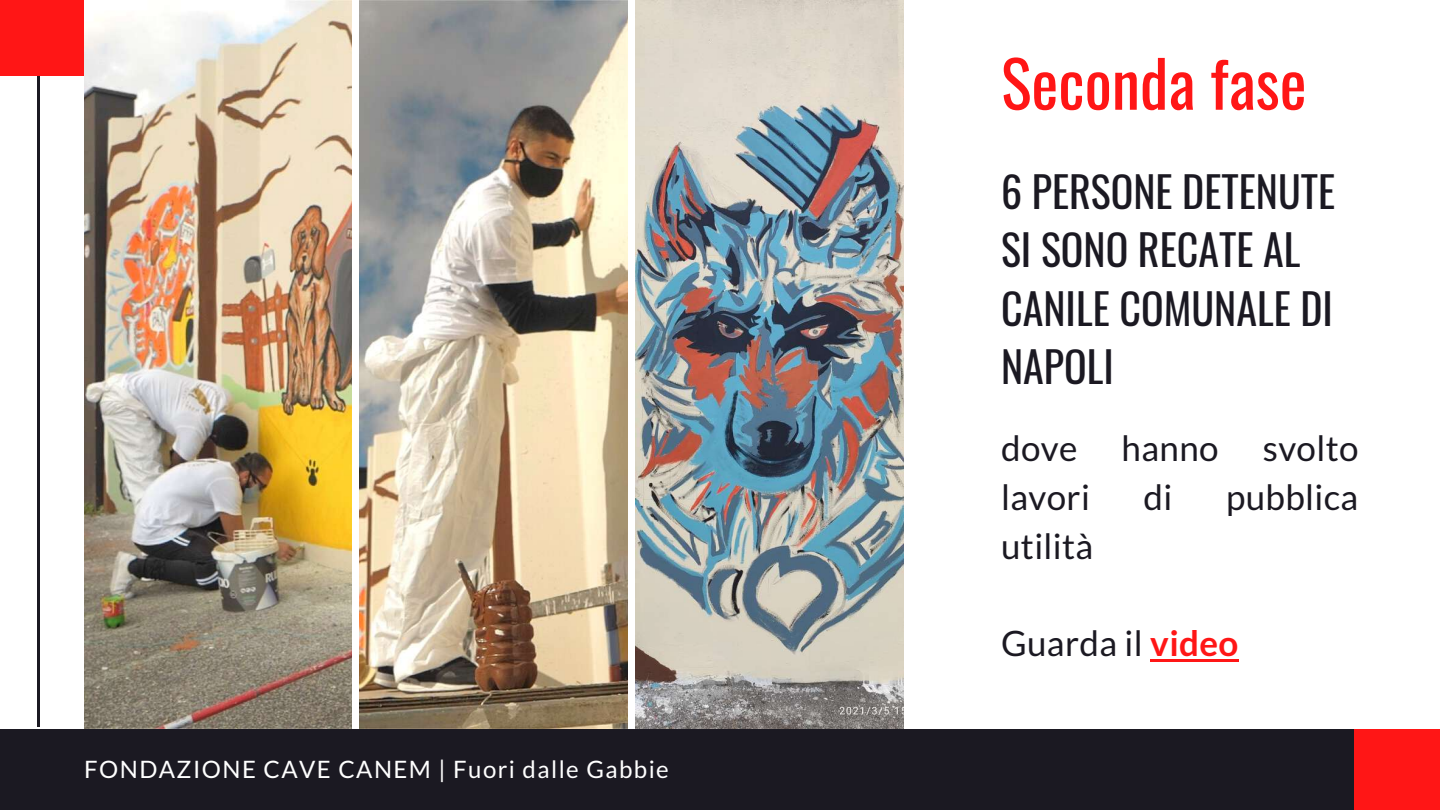
<style>
.page{position:relative;width:1440px;height:810px;background:#fff}
.page>*{position:absolute;margin:0;border:0;box-sizing:border-box;transform-origin:0 0}
.t1{font:64px "Oswald";color:#ff1616}
.t2{font:42px/58.5px "Oswald";color:#1b1922}
.t3{font:35px "Lato";letter-spacing:.01em;color:#1b1922}
.t4{font:24px "Lato";letter-spacing:.06em;color:#fff}
.s1{font-weight:700;color:#ff1616}
</style>
<div class="page">
<img style="left:84px;top:0;width:268px;height:729px">
<img style="left:359px;top:0;width:269px;height:729px">
<img style="left:635px;top:0;width:268px;height:729px">
<hr style="left:1150px;top:659px;width:89px;height:3px;background:#ff1616">
<div style="left:0;top:729px;width:1440px;height:81px;background:#1b1922"></div>
<hr style="left:37px;top:0;width:3px;height:727px;background:#1b1922">
<div style="left:0;top:0;width:84px;height:75px;background:#ff1616"></div>
<div style="left:1354px;top:729px;width:86px;height:81px;background:#ff1616"></div>
<p class="t4" style="left:84px;top:754px;width:586px">FONDAZIONE CAVE CANEM | Fuori dalle Gabbie</p>
<h1 class="t1" style="left:1001px;top:33px;width:307px">Seconda fase</h1>
<p class="t2" style="left:1001px;top:161px;width:336px">6 PERSONE DETENUTE<br>SI SONO RECATE AL<br>CANILE COMUNALE DI<br>NAPOLI</p>
<p class="t3" style="left:1001px;top:427px;width:78px">dove</p>
<p class="t3" style="left:1122px;top:427px;width:98px">hanno</p>
<p class="t3" style="left:1263px;top:427px;width:97px">svolto</p>
<p class="t3" style="left:1001px;top:476px;width:90px">lavori</p>
<p class="t3" style="left:1144px;top:476px;width:30px">di</p>
<p class="t3" style="left:1226px;top:476px;width:134px">pubblica</p>
<p class="t3" style="left:1001px;top:524px;width:94px">utilità</p>
<p class="t3" style="left:1001px;top:622px;width:239px">Guarda il <span class="s1">video</span></p>
</div>
